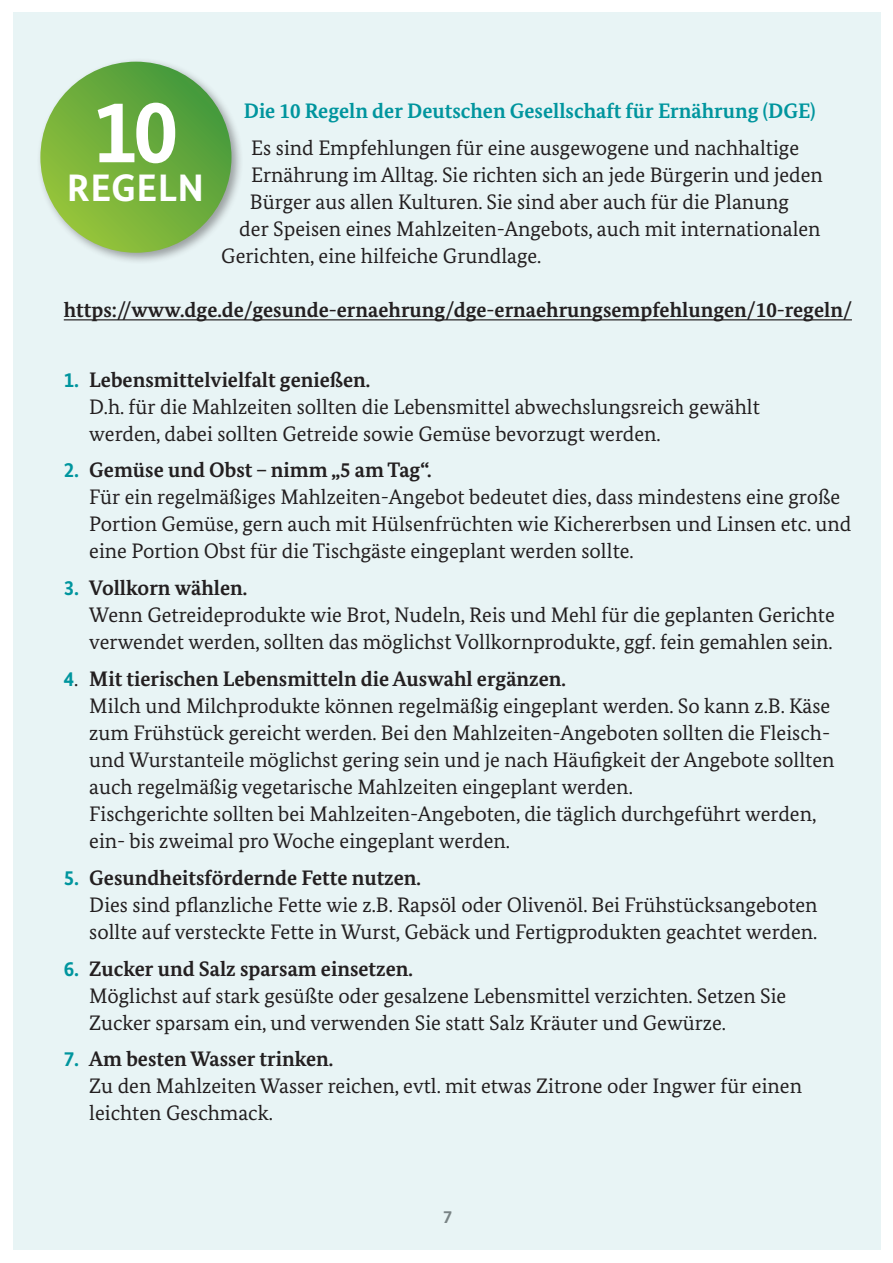
<style>
.page{position:relative;width:893px;height:1263px;background:#fff}
.page>*{position:absolute;margin:0;border:0;box-sizing:border-box;transform-origin:0 0}
.t1{font:700 90px "Bundes Sans";color:#fff}
.t2{font:700 38.25px "Bundes Sans";letter-spacing:.01em;color:#fff}
.t3{font:21px/27px "Bundes Serif";color:#231f20}
.t4{font:700 21px "Bundes Serif";color:#231f20}
.t5{font:700 21px "Bundes Serif";color:#00959e}
.t6{font:700 18px "Bundes Sans";color:#231f20}
.s1{font-family:"Bundes Sans";font-weight:700;color:#00959e}
.s2{font-weight:700}
</style>
<div class="page">
<div style="left:13px;top:13px;width:867px;height:1237px;background:#e8f4f5"></div>
<hr style="left:64px;top:319px;width:788px;height:1px;background:#231f20">
<div style="left:36px;top:58px;width:208px;height:207px;background:#231f20;opacity:.4"></div>
<svg style="left:40px;top:62px;width:191px;height:191px;background:#6ead3c"></svg>
<p class="t5" style="left:244px;top:98px;width:573px">Die 10 Regeln der Deutschen Gesellschaft für Ernährung (DGE)</p>
<p class="t3" style="left:251px;top:134px;width:549px">Es sind Empfehlungen für eine ausgewogene und nachhaltige</p>
<p class="t3" style="left:251px;top:161px;width:573px">Ernährung im Alltag. Sie richten sich an jede Bürgerin und jeden</p>
<p class="t3" style="left:250px;top:188px;width:541px">Bürger aus allen Kulturen. Sie sind aber auch für die Planung</p>
<p class="t3" style="left:239px;top:215px;width:583px">der Speisen eines Mahlzeiten-Angebots, auch mit internationalen</p>
<p class="t3" style="left:221px;top:242px;width:322px">Gerichten, eine hilfeiche Grundlage.</p>
<p class="t4" style="left:64px;top:297px;width:790px">https://www.dge.de/gesunde-ernaehrung/dge-ernaehrungsempfehlungen/10-regeln/</p>
<h1 class="t1" style="left:93px;top:76px;width:87px">10</h1>
<h2 class="t2" style="left:67px;top:164px;width:139px">REGELN</h2>
<p class="t3" style="left:89px;top:366px;width:672px;text-indent:-26px"><span class="s1">1.</span> <span class="s2">Lebensmittelvielfalt genießen.<br></span>D.h. für die Mahlzeiten sollten die Lebensmittel abwechslungsreich gewählt werden, dabei sollten Getreide sowie Gemüse bevorzugt werden.</p>
<p class="t3" style="left:89px;top:456px;width:763px;text-indent:-26px"><span class="s1">2.</span> <span class="s2">Gemüse und Obst – nimm „5 am Tag“.<br></span>Für ein regelmäßiges Mahlzeiten-Angebot bedeutet dies, dass mindestens eine große Portion Gemüse, gern auch mit Hülsenfrüchten wie Kichererbsen und Linsen etc. und eine Portion Obst für die Tischgäste eingeplant werden sollte.</p>
<p class="t3" style="left:89px;top:574px;width:747px;text-indent:-26px"><span class="s1">3.</span> <span class="s2">Vollkorn wählen.<br></span>Wenn Getreideprodukte wie Brot, Nudeln, Reis und Mehl für die geplanten Gerichte verwendet werden, sollten das möglichst Vollkornprodukte, ggf. fein gemahlen sein.</p>
<p class="t3" style="left:89px;top:665px;width:747px;text-indent:-26px"><span class="s1">4</span>. <span class="s2">Mit tierischen Lebensmitteln die Auswahl ergänzen.<br></span>Milch und Milchprodukte können regelmäßig eingeplant werden. So kann z.B. Käse zum Frühstück gereicht werden. Bei den Mahlzeiten-Angeboten sollten die Fleisch&shy;und Wurstanteile möglichst gering sein und je nach Häufigkeit der Angebote sollten auch regelmäßig vegetarische Mahlzeiten eingeplant werden.<br>Fischgerichte sollten bei Mahlzeiten-Angeboten, die täglich durchgeführt werden, ein- bis zweimal pro Woche eingeplant werden.</p>
<p class="t3" style="left:89px;top:864px;width:730px;text-indent:-26px"><span class="s1">5.</span> <span class="s2">Gesundheitsfördernde Fette nutzen.<br></span>Dies sind pflanzliche Fette wie z.B. Rapsöl oder Olivenöl. Bei Frühstücksangeboten sollte auf versteckte Fette in Wurst, Gebäck und Fertigprodukten geachtet werden.</p>
<p class="t3" style="left:89px;top:955px;width:698px;text-indent:-26px"><span class="s1">6.</span> <span class="s2">Zucker und Salz sparsam einsetzen.<br></span>Möglichst auf stark gesüßte oder gesalzene Lebensmittel verzichten. Setzen Sie<br>Zucker sparsam ein, und verwenden Sie statt Salz Kräuter und Gewürze.</p>
<p class="t3" style="left:89px;top:1045px;width:714px;text-indent:-26px"><span class="s1">7.</span> <span class="s2">Am besten Wasser trinken.<br></span>Zu den Mahlzeiten Wasser reichen, evtl. mit etwas Zitrone oder Ingwer für einen leichten Geschmack.</p>
<p class="t6" style="left:443px;top:1205px;width:10px">7</p>
</div>
